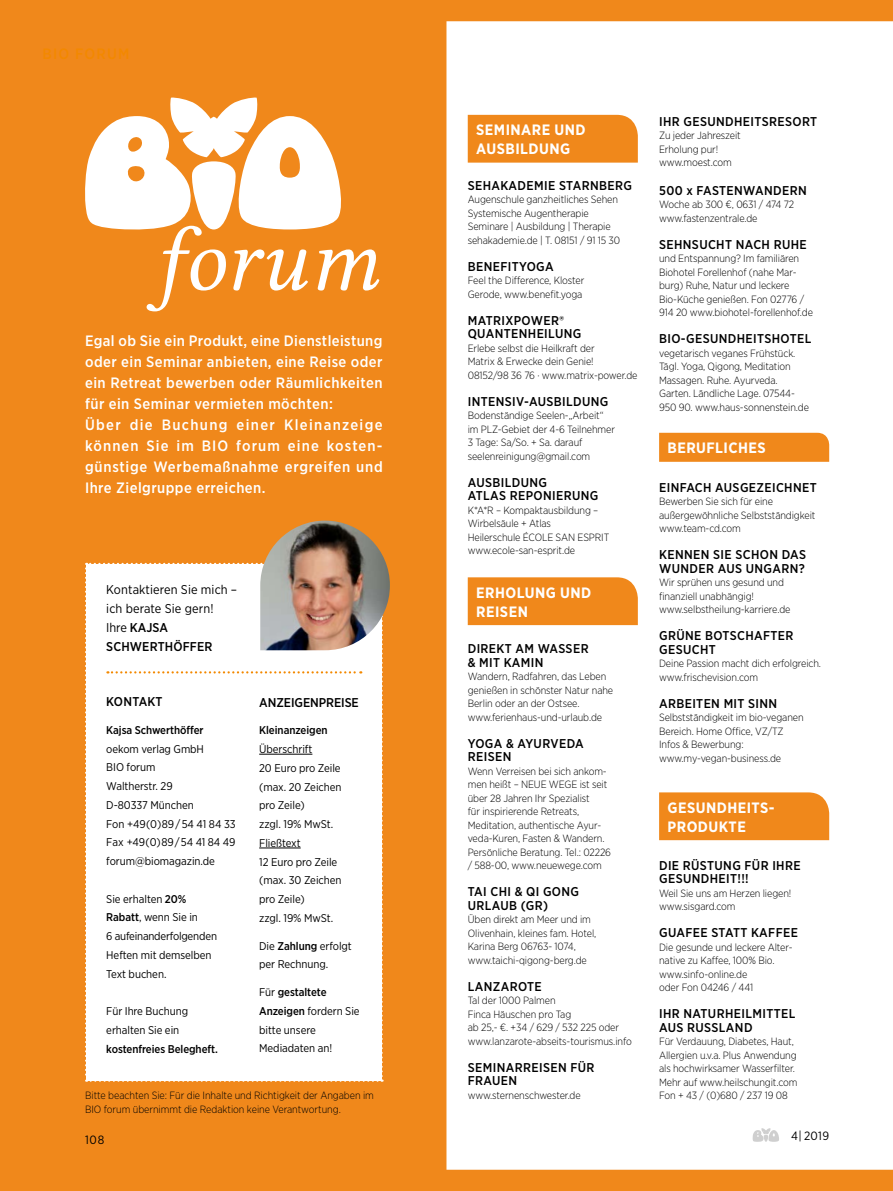
<style>
.page{position:relative;width:893px;height:1191px;background:#f0881b}
.page>*{position:absolute;margin:0;border:0;box-sizing:border-box;transform-origin:0 0}
.t1{font:91.5px "Lin Libertine I";letter-spacing:.01em;color:#fff}
.t2{font:500 15px/21px "Gotham Narrow";letter-spacing:.03em;color:#fff}
.t3{font:700 15px/18.8px "Gotham Narrow";letter-spacing:.03em;color:#fff}
.t4{font:500 15px "Gotham Narrow";letter-spacing:.08em;color:#f38901}
.t5{font:500 12.75px/13.5px "Gotham Narrow";letter-spacing:.03em;color:#000}
.t6{font:12.75px/18.8px "Gotham Narrow";letter-spacing:.01em;color:#000}
.t7{font:500 12.75px "Gotham Narrow";letter-spacing:-.005em;color:#000}
.t8{font:12px "Gotham Narrow";color:#000}
.t9{font:11.25px/18.8px "Gotham Narrow";letter-spacing:-.005em;color:#000}
.t10{font:500 11.25px "Gotham Narrow";letter-spacing:-.005em;color:#000}
.t11{font:300 10.5px/13.5px "Gotham Narrow";letter-spacing:-.01em;color:#000}
.s1{font-weight:500}
</style>
<div class="page">
<div style="left:446px;top:21px;width:447px;height:1148px;background:#fff"></div>
<svg style="left:468px;top:115px;width:170px;height:48px"></svg>
<svg style="left:468px;top:577px;width:170px;height:48px"></svg>
<svg style="left:659px;top:433px;width:170px;height:29px"></svg>
<svg style="left:659px;top:792px;width:170px;height:48px"></svg>
<img style="left:260px;top:520px;width:130px;height:130px;border-radius:65px">
<svg style="left:85px;top:563px;width:298px;height:518px;background:#f8f6f4"></svg>
<svg style="left:85px;top:97px;width:256px;height:133px"></svg>
<svg style="left:753px;top:1128px;width:26px;height:13px"></svg>
<h2 class="t4" style="left:43px;top:45px;width:88px">BIO FORUM</h2>
<h1 class="t1" style="left:154px;top:208px;width:227px">forum</h1>
<p class="t2" style="left:85px;top:330px;width:299px">Egal ob Sie ein Produkt, eine Dienstleistung oder ein Seminar anbieten, eine Reise oder ein Retreat bewerben oder Räumlichkeiten für ein Seminar vermieten möchten:<br>Über die Buchung einer Kleinanzeige können Sie im BIO forum eine kosten&shy;günstige Werbemaßnahme ergreifen und Ihre Zielgruppe erreichen.</p>
<p class="t6" style="left:106px;top:580px;width:132px">Kontaktieren Sie mich – ich berate Sie gern!<br>Ihre <span class="s1">KAJSA<br>SCHWERTHÖFFER</span></p>
<p class="t5" style="left:106px;top:694px;width:58px">KONTAKT</p>
<p class="t10" style="left:106px;top:722px;width:99px">Kajsa Schwerthöffer</p>
<p class="t9" style="left:106px;top:739px;width:131px">oekom verlag GmbH<br>BIO forum<br>Waltherstr. 29<br>D-80337 München<br>Fon +49(0)89 / 54 41 84 33<br>Fax +49(0)89 / 54 41 84 49 forum@biomagazin.de</p>
<p class="t9" style="left:106px;top:889px;width:112px">Sie erhalten <span class="s1">20%<br>Rabatt</span>, wenn Sie in<br>6 aufeinanderfolgenden<br>Heften mit demselben<br>Text buchen.</p>
<p class="t9" style="left:106px;top:1001px;width:83px">Für Ihre Buchung erhalten Sie ein</p>
<p class="t10" style="left:106px;top:1041px;width:113px">kostenfreies Belegheft.</p>
<p class="t7" style="left:259px;top:694px;width:101px">ANZEIGENPREISE</p>
<p class="t10" style="left:259px;top:723px;width:70px">Kleinanzeigen</p>
<p class="t9" style="left:259px;top:739px;width:84px">Überschrift<br>20 Euro pro Zeile (max. 20 Zeichen pro Zeile)<br>zzgl. 19% MwSt.<br>Fließtext<br>12 Euro pro Zeile (max. 30 Zeichen pro Zeile)<br>zzgl. 19% MwSt.</p>
<p class="t9" style="left:259px;top:936px;width:94px">Die <span class="s1">Zahlung</span> erfolgt per Rechnung.</p>
<p class="t9" style="left:259px;top:982px;width:102px">Für <span class="s1">gestaltete<br>Anzeigen</span> fordern Sie bitte unsere<br>Mediadaten an!</p>
<p class="t11" style="left:85px;top:1088px;width:290px">Bitte beachten Sie: Für die Inhalte und Richtigkeit der Angaben im<br>BIO forum übernimmt die Redaktion keine Verantwortung.</p>
<h2 class="t3" style="left:476px;top:121px;width:111px">SEMINARE UND<br>AUSBILDUNG</h2>
<p class="t5" style="left:468px;top:178px;width:166px">SEHAKADEMIE STARNBERG</p>
<p class="t11" style="left:468px;top:192px;width:154px">Augenschule ganzheitliches Sehen<br>Systemische Augentherapie<br>Seminare | Ausbildung | Therapie sehakademie.de | T. 08151 / 91 15 30</p>
<p class="t5" style="left:468px;top:259px;width:87px">BENEFITYOGA</p>
<p class="t11" style="left:468px;top:273px;width:118px">Feel the Difference, Kloster<br>Gerode, www.benefit.yoga</p>
<p class="t5" style="left:468px;top:313px;width:115px">MATRIXPOWER®<br>QUANTENHEILUNG</p>
<p class="t11" style="left:468px;top:341px;width:171px">Erlebe selbst die Heilkraft der<br>Matrix &amp; Erwecke dein Genie!<br>08152/98 36 76 · www.matrix-power.de</p>
<p class="t5" style="left:468px;top:394px;width:142px">INTENSIV-AUSBILDUNG</p>
<p class="t11" style="left:468px;top:408px;width:149px">Bodenständige Seelen-„Arbeit“ im PLZ-Gebiet der 4-6 Teilnehmer<br>3 Tage: Sa/So. + Sa. darauf seelenreinigung@gmail.com</p>
<p class="t5" style="left:468px;top:475px;width:132px">AUSBILDUNG<br>ATLAS REPONIERUNG</p>
<p class="t11" style="left:468px;top:503px;width:143px">K*A*R – Kompaktausbildung –<br>Wirbelsäule + Atlas<br>Heilerschule ÉCOLE SAN ESPRIT www.ecole-san-esprit.de</p>
<h2 class="t3" style="left:476px;top:583px;width:116px">ERHOLUNG UND<br>REISEN</h2>
<p class="t5" style="left:468px;top:642px;width:122px">DIREKT AM WASSER &amp; MIT KAMIN</p>
<p class="t11" style="left:468px;top:669px;width:147px">Wandern, Radfahren, das Leben genießen in schönster Natur nahe<br>Berlin oder an der Ostsee. www.ferienhaus-und-urlaub.de</p>
<p class="t5" style="left:468px;top:736px;width:117px">YOGA &amp; AYURVEDA<br>REISEN</p>
<p class="t11" style="left:468px;top:764px;width:145px">Wenn Verreisen bei sich ankom&shy;men heißt – NEUE WEGE ist seit über 28 Jahren Ihr Spezialist<br>für inspirierende Retreats,<br>Meditation, authentische Ayur&shy;veda-Kuren, Fasten &amp; Wandern.<br>Persönliche Beratung. Tel.: 02226 / 588-00, www.neuewege.com</p>
<p class="t5" style="left:468px;top:885px;width:113px">TAI CHI &amp; QI GONG<br>URLAUB (GR)</p>
<p class="t11" style="left:468px;top:912px;width:130px">Üben direkt am Meer und im<br>Olivenhain, kleines fam. Hotel,<br>Karina Berg 06763- 1074, www.taichi-qigong-berg.de</p>
<p class="t5" style="left:468px;top:979px;width:76px">LANZAROTE</p>
<p class="t11" style="left:468px;top:993px;width:166px">Tal der 1000 Palmen<br>Finca Häuschen pro Tag<br>ab 25,- €. +34 / 629 / 532 225 oder www.lanzarote-abseits-tourismus.info</p>
<p class="t5" style="left:468px;top:1060px;width:128px">SEMINARREISEN FÜR<br>FRAUEN</p>
<p class="t11" style="left:468px;top:1088px;width:115px">www.sternenschwester.de</p>
<p class="t5" style="left:659px;top:114px;width:160px">IHR GESUNDHEITSRESORT</p>
<p class="t11" style="left:659px;top:128px;width:83px">Zu jeder Jahreszeit<br>Erholung pur! www.moest.com</p>
<p class="t5" style="left:659px;top:183px;width:149px">500 x FASTENWANDERN</p>
<p class="t11" style="left:659px;top:197px;width:137px">Woche ab 300 €, 0631 / 474 72 www.fastenzentrale.de</p>
<p class="t5" style="left:659px;top:237px;width:149px">SEHNSUCHT NACH RUHE</p>
<p class="t11" style="left:659px;top:251px;width:155px">und Entspannung? Im familiären<br>Biohotel Forellenhof (nahe Mar&shy;burg) Ruhe, Natur und leckere<br>Bio-Küche genießen. Fon 02776 /<br>914 20 www.biohotel-forellenhof.de</p>
<p class="t5" style="left:659px;top:332px;width:154px">BIO-GESUNDHEITSHOTEL</p>
<p class="t11" style="left:659px;top:346px;width:151px">vegetarisch veganes Frühstück.<br>Tägl. Yoga, Qigong, Meditation<br>Massagen. Ruhe. Ayurveda.<br>Garten. Ländliche Lage. 07544-<br>950 90. www.haus-sonnenstein.de</p>
<h2 class="t3" style="left:668px;top:438px;width:100px">BERUFLICHES</h2>
<p class="t5" style="left:659px;top:480px;width:159px">EINFACH AUSGEZEICHNET</p>
<p class="t11" style="left:659px;top:494px;width:158px">Bewerben Sie sich für eine außergewöhnliche Selbstständigkeit www.team-cd.com</p>
<p class="t5" style="left:659px;top:548px;width:148px">KENNEN SIE SCHON DAS<br>WUNDER AUS UNGARN?</p>
<p class="t11" style="left:659px;top:575px;width:133px">Wir sprühen uns gesund und finanziell unabhängig! www.selbstheilung-karriere.de</p>
<p class="t5" style="left:659px;top:629px;width:136px">GRÜNE BOTSCHAFTER<br>GESUCHT</p>
<p class="t11" style="left:659px;top:656px;width:164px">Deine Passion macht dich erfolgreich. www.frischevision.com</p>
<p class="t5" style="left:659px;top:696px;width:120px">ARBEITEN MIT SINN</p>
<p class="t11" style="left:659px;top:710px;width:146px">Selbstständigkeit im bio-veganen<br>Bereich. Home Office, VZ/TZ<br>Infos &amp; Bewerbung: www.my-vegan-business.de</p>
<h2 class="t3" style="left:668px;top:798px;width:109px">GESUNDHEITS-<br>PRODUKTE</h2>
<p class="t5" style="left:659px;top:858px;width:143px">DIE RÜSTUNG FÜR IHRE<br>GESUNDHEIT!!!</p>
<p class="t11" style="left:659px;top:886px;width:134px">Weil Sie uns am Herzen liegen! www.sisgard.com</p>
<p class="t5" style="left:659px;top:926px;width:140px">GUAFEE STATT KAFFEE</p>
<p class="t11" style="left:659px;top:940px;width:135px">Die gesunde und leckere Alter&shy;native zu Kaffee, 100% Bio. www.sinfo-online.de<br>oder Fon 04246 / 441</p>
<p class="t5" style="left:659px;top:1007px;width:138px">IHR NATURHEILMITTEL<br>AUS RUSSLAND</p>
<p class="t11" style="left:659px;top:1034px;width:140px">Für Verdauung, Diabetes, Haut,<br>Allergien u.v.a. Plus Anwendung als hochwirksamer Wasserfilter.<br>Mehr auf www.heilschungit.com<br>Fon + 43 / (0)680 / 237 19 08</p>
<p class="t8" style="left:85px;top:1132px;width:21px">108</p>
<p class="t8" style="left:791px;top:1128px;width:40px">4| 2019</p>
</div>
